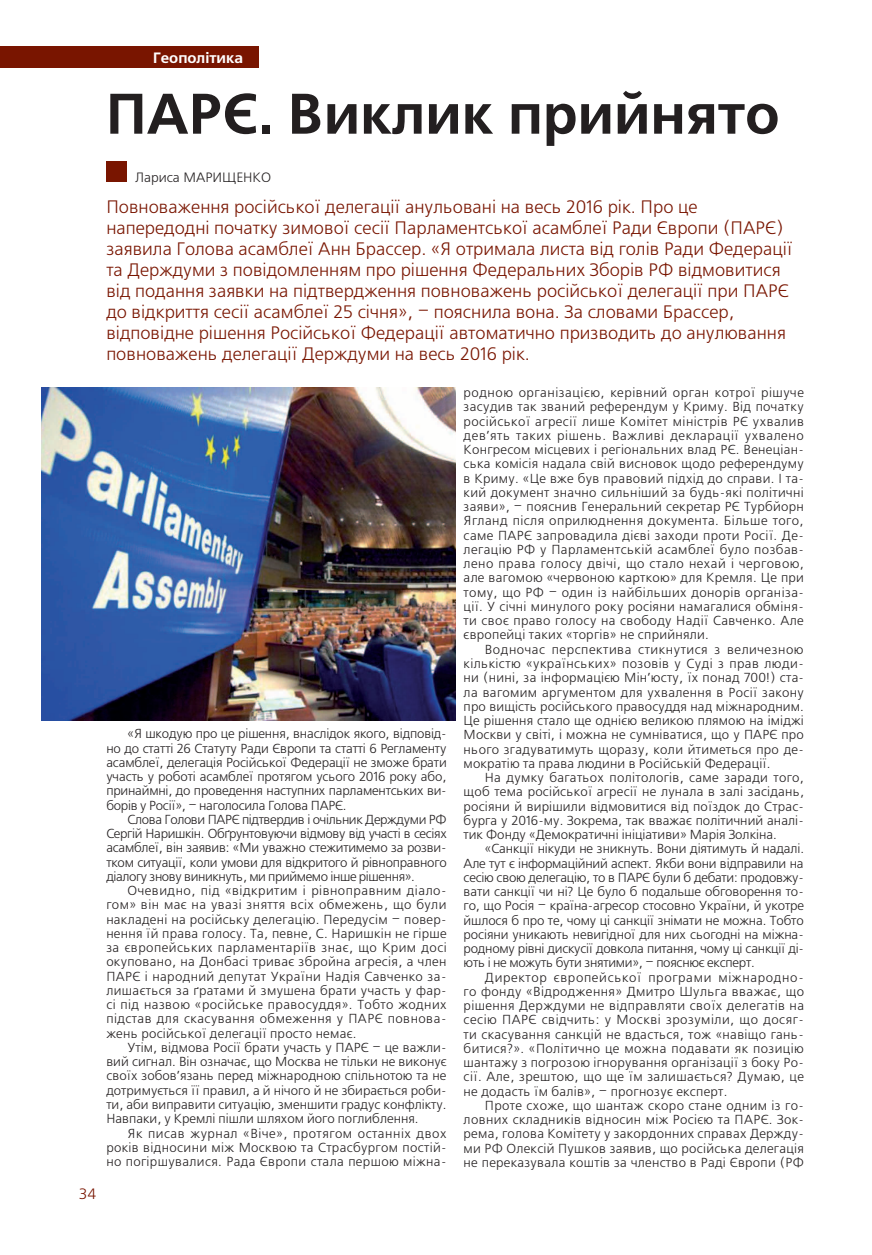
<style>
.page{position:relative;width:872px;height:1255px;background:#fff}
.page>*{position:absolute;margin:0;border:0;box-sizing:border-box;transform-origin:0 0}
.t1{font:700 57px "Free Set C";color:#231f20}
.vrez_new{font:18px/21px "Free Set C";color:#791500}
.t2{font:700 15px "Free Set C";color:#fff}
.foto{font:15px "Free Set C";color:#791500}
.author{font:13.5px "Free Set C";color:#231f20}
.text_freeset{font:13.05px/14.2px "Free Set C";letter-spacing:.02em;color:#231f20;text-align:justify}
</style>
<div class="page">
<div style="left:0;top:46px;width:258px;height:22px;background:#791500"></div>
<div style="left:106px;top:162px;width:20px;height:20px;background:#791500"></div>
<img style="left:41px;top:387px;width:414px;height:333px">
<p class="t2" style="left:153px;top:49px;width:92px">Геополітика</p>
<p class="foto" style="left:79px;top:1185px;width:19px">34</p>
<p class="t1" style="left:106px;top:82px;width:674px">ПАРЄ. Виклик прийнято</p>
<p class="author" style="left:135px;top:170px;width:138px">Лариса МАРИЩЕНКО</p>
<p class="vrez_new" style="left:106px;top:197px;width:688px">Повноваження російської делегації анульовані на весь 2016 рік. Про це напередодні початку зимової сесії Парламентської асамблеї Ради Європи (ПАРЄ) заявила Голова асамблеї Анн Брассер. «Я отримала листа від голів Ради Федерації та Держдуми з повідомленням про рішення Федеральних Зборів РФ відмовитися від подання заявки на підтвердження повноважень російської делегації при ПАРЄ до відкриття сесії асамблеї 25 січня», – пояснила вона. За словами Брассер, відповідне рішення Російської Федерації автоматично призводить до анулювання повноважень делегації Держдуми на весь 2016 рік.</p>
<p class="text_freeset" style="left:106px;top:727px;width:342px;text-indent:21px">«Я шкодую про це рішення, внаслідок якого, відповід&shy;но до статті 26 Статуту Ради Європи та статті 6 Регламенту асамблеї, делегація Російської Федерації не зможе брати участь у роботі асамблеї протягом усього 2016 року або, принаймні, до проведення наступних парламентських ви&shy;борів у Росії», – наголосила Голова ПАРЄ.</p>
<p class="text_freeset" style="left:106px;top:812px;width:342px;text-indent:21px">Слова Голови ПАРЄ підтвердив і очільник Держдуми РФ Сергій Наришкін. Обґрунтовуючи відмову від участі в сесіях асамблеї, він заявив: «Ми уважно стежитимемо за розви&shy;тком ситуації, коли умови для відкритого й рівноправного діалогу знову виникнуть, ми приймемо інше рішення».</p>
<p class="text_freeset" style="left:106px;top:884px;width:342px;text-indent:21px">Очевидно, під «відкритим і рівноправним діало&shy;гом» він має на увазі зняття всіх обмежень, що були накладені на російську делегацію. Передусім – повер&shy;нення їй права голосу. Та, певне, С. Наришкін не гірше за європейських парламентаріїв знає, що Крим досі окуповано, на Донбасі триває збройна агресія, а член ПАРЄ і народний депутат України Надія Савченко за&shy;лишається за ґратами й змушена брати участь у фар&shy;сі під назвою «російське правосуддя». Тобто жодних підстав для скасування обмеження у ПАРЄ повнова&shy;жень російської делегації просто немає.</p>
<p class="text_freeset" style="left:106px;top:1040px;width:342px;text-indent:21px">Утім, відмова Росії брати участь у ПАРЄ – це важли&shy;вий сигнал. Він означає, що Москва не тільки не виконує своїх зобов’язань перед міжнародною спільнотою та не дотримується її правил, а й нічого й не збирається роби&shy;ти, аби виправити ситуацію, зменшити градус конфлікту.<br>Навпаки, у Кремлі пішли шляхом його поглиблення.</p>
<p class="text_freeset" style="left:106px;top:1126px;width:342px;text-indent:21px">Як писав журнал «Віче», протягом останніх двох років відносини між Москвою та Страсбургом постій&shy;но погіршувалися. Рада Європи стала першою міжна-</p>
<p class="text_freeset" style="left:463px;top:386px;width:342px">родною організацією, керівний орган котрої рішуче засудив так званий референдум у Криму. Від початку російської агресії лише Комітет міністрів РЄ ухвалив дев’ять таких рішень. Важливі декларації ухвалено Конгресом місцевих і регіональних влад РЄ. Венеціан&shy;ська комісія надала свій висновок щодо референдуму в Криму. «Це вже був правовий підхід до справи. І та&shy;кий документ значно сильніший за будь-які політичні заяви», – пояснив Генеральний секретар РЄ Турбйорн Ягланд після оприлюднення документа. Більше того, саме ПАРЄ запровадила дієві заходи проти Росії. Де&shy;легацію РФ у Парламентській асамблеї було позбав&shy;лено права голосу двічі, що стало нехай і черговою, але вагомою «червоною карткою» для Кремля. Це при тому, що РФ – один із найбільших донорів організа&shy;ції. У січні минулого року росіяни намагалися обміня&shy;ти своє право голосу на свободу Надії Савченко. Але європейці таких «торгів» не сприйняли.</p>
<p class="text_freeset" style="left:463px;top:642px;width:342px;text-indent:21px">Водночас перспектива стикнутися з величезною кількістю «українських» позовів у Суді з прав люди&shy;ни (нині, за інформацією Мін’юсту, їх понад 700!) ста&shy;ла вагомим аргументом для ухвалення в Росії закону про вищість російського правосуддя над міжнародним.<br>Це рішення стало ще однією великою плямою на іміджі Москви у світі, і можна не сумніватися, що у ПАРЄ про нього згадуватимуть щоразу, коли йтиметься про де&shy;мократію та права людини в Російській Федерації.</p>
<p class="text_freeset" style="left:463px;top:771px;width:342px;text-indent:21px">На думку багатьох політологів, саме заради того, щоб тема російської агресії не лунала в залі засідань, росіяни й вирішили відмовитися від поїздок до Страс&shy;бурга у 2016-му. Зокрема, так вважає політичний аналі&shy;тик Фонду «Демократичні ініціативи» Марія Золкіна.</p>
<p class="text_freeset" style="left:463px;top:842px;width:342px;text-indent:21px">«Санкції нікуди не зникнуть. Вони діятимуть й надалі.<br>Але тут є інформаційний аспект. Якби вони відправили на сесію свою делегацію, то в ПАРЄ були б дебати: продовжу&shy;вати санкції чи ні? Це було б подальше обговорення то&shy;го, що Росія – країна-агресор стосовно України, й укотре йшлося б про те, чому ці санкції знімати не можна. Тобто росіяни уникають невигідної для них сьогодні на міжна&shy;родному рівні дискусії довкола питання, чому ці санкції ді&shy;ють і не можуть бути знятими», – пояснює експерт.</p>
<p class="text_freeset" style="left:463px;top:970px;width:342px;text-indent:21px">Директор європейської програми міжнародно&shy;го фонду «Відродження» Дмитро Шульга вважає, що рішення Держдуми не відправляти своїх делегатів на сесію ПАРЄ свідчить: у Москві зрозуміли, що досяг&shy;ти скасування санкцій не вдасться, тож «навіщо гань&shy;битися?». «Політично це можна подавати як позицію шантажу з погрозою ігнорування організації з боку Ро&shy;сії. Але, зрештою, що ще їм залишається? Думаю, це не додасть їм балів», – прогнозує експерт.</p>
<p class="text_freeset" style="left:463px;top:1098px;width:342px;text-align:left;text-indent:21px">Проте схоже, що шантаж скоро стане одним із го&shy;ловних складників відносин між Росією та ПАРЄ. Зок&shy;рема, голова Комітету у закордонних справах Держду&shy;ми РФ Олексій Пушков заявив, що російська делегація не переказувала коштів за членство в Раді Європи (РФ</p>
</div>
